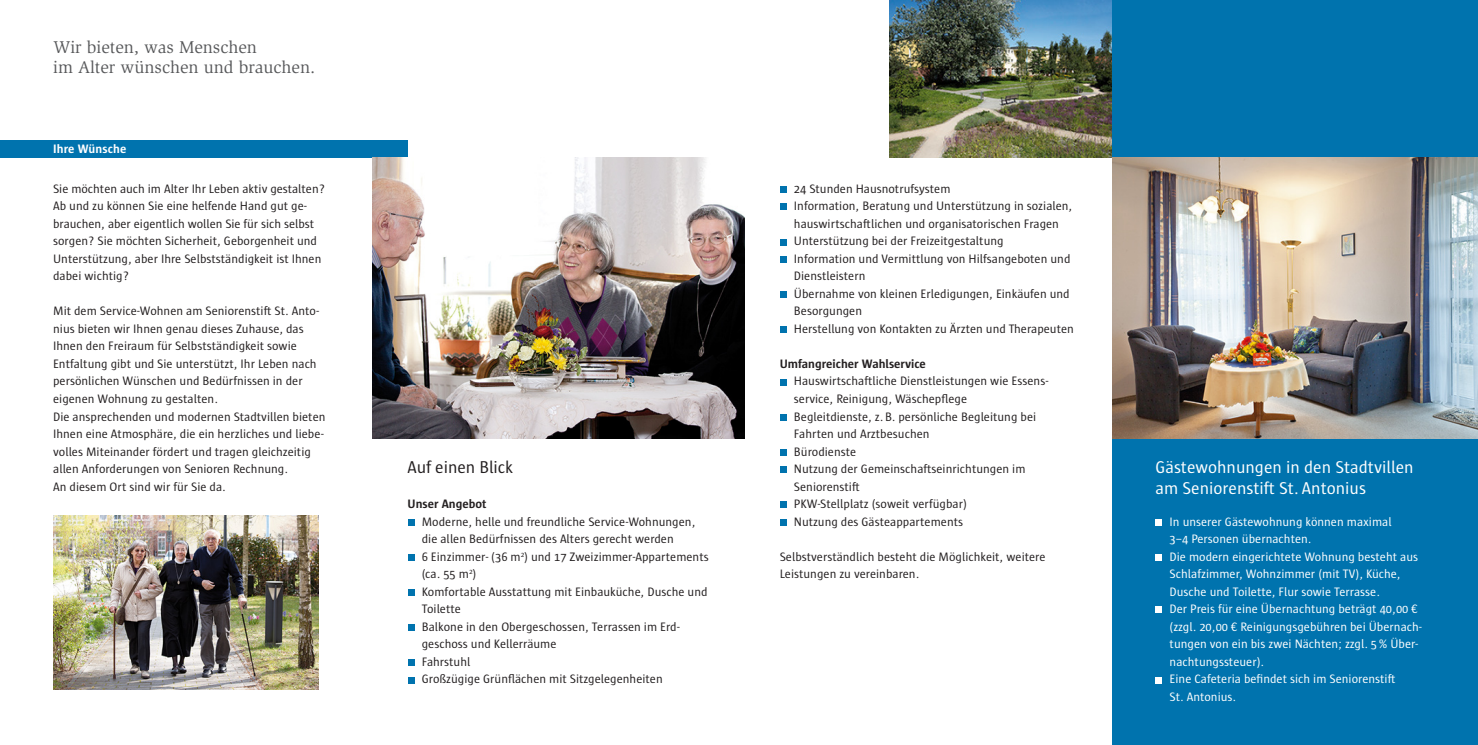
<style>
.page{position:relative;width:1478px;height:745px;background:#fff}
.page>*{position:absolute;margin:0;border:0;box-sizing:border-box;transform-origin:0 0}
.t1{font:17.5px/21.2px "Sun";color:#fff}
.t2{font:17.5px/20.6px "Slimbach";color:#57585a}
.t3{font:17.5px "Sun";letter-spacing:-.005em;color:#231f20}
.t4{font:12.5px/17.5px "Sun";color:#231f20}
.t5{font:12.5px/17.5px "Sun";color:#fff}
.t6{font:700 12.5px "Sun";color:#231f20}
.t7{font:700 12.5px "Sun";letter-spacing:.01em;color:#fff}
</style>
<div class="page">
<img style="left:889px;top:0;width:224px;height:158px">
<div style="left:1113px;top:0;width:365px;height:744px;background:#0073ae"></div>
<img style="left:1113px;top:158px;width:365px;height:280px">
<div style="left:0;top:140px;width:407px;height:18px;background:#0073ae"></div>
<div style="left:1155px;top:518px;width:7px;height:7px;background:#fff"></div>
<div style="left:1155px;top:553px;width:7px;height:7px;background:#fff"></div>
<div style="left:1155px;top:606px;width:7px;height:6px;background:#fff"></div>
<div style="left:1155px;top:676px;width:7px;height:6px;background:#fff"></div>
<img style="left:53px;top:515px;width:266px;height:173px">
<img style="left:372px;top:158px;width:372px;height:280px">
<div style="left:408px;top:518px;width:7px;height:7px;background:#0073ae"></div>
<div style="left:408px;top:553px;width:7px;height:7px;background:#0073ae"></div>
<div style="left:408px;top:588px;width:7px;height:7px;background:#0073ae"></div>
<div style="left:408px;top:623px;width:7px;height:7px;background:#0073ae"></div>
<div style="left:408px;top:658px;width:7px;height:7px;background:#0073ae"></div>
<div style="left:408px;top:676px;width:7px;height:6px;background:#0073ae"></div>
<div style="left:780px;top:186px;width:7px;height:6px;background:#0073ae"></div>
<div style="left:780px;top:203px;width:7px;height:7px;background:#0073ae"></div>
<div style="left:780px;top:238px;width:7px;height:7px;background:#0073ae"></div>
<div style="left:780px;top:256px;width:7px;height:6px;background:#0073ae"></div>
<div style="left:780px;top:291px;width:7px;height:7px;background:#0073ae"></div>
<div style="left:780px;top:326px;width:7px;height:6px;background:#0073ae"></div>
<div style="left:780px;top:378px;width:7px;height:7px;background:#0073ae"></div>
<div style="left:780px;top:413px;width:7px;height:7px;background:#0073ae"></div>
<div style="left:780px;top:448px;width:7px;height:7px;background:#0073ae"></div>
<div style="left:780px;top:466px;width:7px;height:6px;background:#0073ae"></div>
<div style="left:780px;top:501px;width:7px;height:7px;background:#0073ae"></div>
<div style="left:780px;top:518px;width:7px;height:7px;background:#0073ae"></div>
<h1 class="t2" style="left:53px;top:36px;width:263px">Wir bieten, was Menschen<br>im Alter wünschen und brauchen.</h1>
<p class="t7" style="left:53px;top:142px;width:75px">Ihre Wünsche</p>
<p class="t4" style="left:53px;top:180px;width:273px">Sie möchten auch im Alter Ihr Leben aktiv gestalten?<br>Ab und zu können Sie eine helfende Hand gut ge&shy;brauchen, aber eigentlich wollen Sie für sich selbst sorgen? Sie möchten Sicherheit, Geborgenheit und Unterstützung, aber Ihre Selbstständigkeit ist Ihnen dabei wichtig?</p>
<p class="t4" style="left:53px;top:302px;width:274px">Mit dem Service-Wohnen am Seniorenstift St. Anto&shy;nius bieten wir Ihnen genau dieses Zuhause, das Ihnen den Freiraum für Selbstständigkeit sowie Entfaltung gibt und Sie unterstützt, Ihr Leben nach persönlichen Wünschen und Bedürfnissen in der eigenen Wohnung zu gestalten.<br>Die ansprechenden und modernen Stadtvillen bieten Ihnen eine Atmosphäre, die ein herzliches und liebe&shy;volles Miteinander fördert und tragen gleichzeitig allen Anforderungen von Senioren Rechnung.<br>An diesem Ort sind wir für Sie da.</p>
<h1 class="t3" style="left:407px;top:457px;width:107px">Auf einen Blick</h1>
<p class="t6" style="left:407px;top:496px;width:80px">Unser Angebot</p>
<p class="t4" style="left:422px;top:512px;width:289px">Moderne, helle und freundliche Service-Wohnungen, die allen Bedürfnissen des Alters gerecht werden<br>6 Einzimmer- (36 m<sup>2</sup>) und 17 Zweizimmer-Appartements (ca. 55 m<sup>2</sup>)<br>Komfortable Ausstattung mit Einbauküche, Dusche und Toilette<br>Balkone in den Obergeschossen, Terrassen im Erd&shy;geschoss und Kellerräume<br>Fahrstuhl<br>Großzügige Grünflächen mit Sitzgelegenheiten</p>
<p class="t4" style="left:794px;top:180px;width:281px">24 Stunden Hausnotrufsystem<br>Information, Beratung und Unterstützung in sozialen, hauswirtschaftlichen und organisatorischen Fragen Unterstützung bei der Freizeitgestaltung<br>Information und Vermittlung von Hilfsangeboten und Dienstleistern<br>Übernahme von kleinen Erledigungen, Einkäufen und Besorgungen<br>Herstellung von Kontakten zu Ärzten und Therapeuten</p>
<p class="t6" style="left:780px;top:356px;width:148px">Umfangreicher Wahlservice</p>
<p class="t4" style="left:794px;top:372px;width:255px">Hauswirtschaftliche Dienstleistungen wie Essens&shy;service, Reinigung, Wäschepflege Begleitdienste, z.B. persönliche Begleitung bei Fahrten und Arztbesuchen<br>Bürodienste<br>Nutzung der Gemeinschaftseinrichtungen im Seniorenstift<br>PKW-Stellplatz (soweit verfügbar)<br>Nutzung des Gästeappartements</p>
<p class="t4" style="left:780px;top:547px;width:267px">Selbstverständlich besteht die Möglichkeit, weitere<br>Leistungen zu vereinbaren.</p>
<h1 class="t1" style="left:1155px;top:456px;width:260px">Gästewohnungen in den Stadtvillen am Seniorenstift St. Antonius</h1>
<p class="t5" style="left:1169px;top:512px;width:254px">In unserer Gästewohnung können maximal<br>3–4 Personen übernachten.<br>Die modern eingerichtete Wohnung besteht aus Schlafzimmer, Wohnzimmer (mit TV), Küche, Dusche und Toilette, Flur sowie Terrasse.<br>Der Preis für eine Übernachtung beträgt 40,00 € (zzgl. 20,00 € Reinigungsgebühren bei Übernach&shy;tungen von ein bis zwei Nächten; zzgl. 5% Über&shy;nachtungssteuer).<br>Eine Cafeteria befindet sich im Seniorenstift<br>St. Antonius.</p>
</div>
